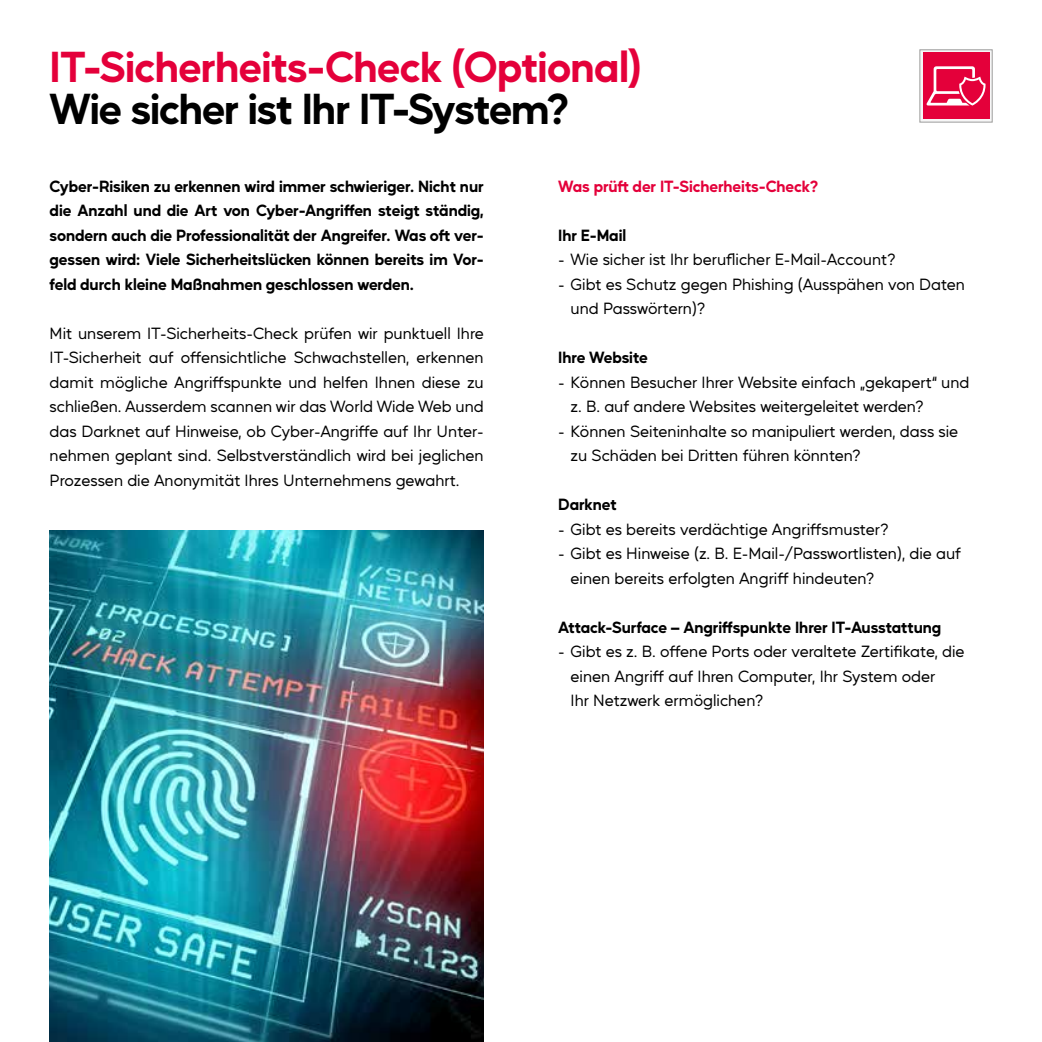
<style>
.page{position:relative;width:1042px;height:1042px;background:#fff}
.page>*{position:absolute;margin:0;border:0;box-sizing:border-box;transform-origin:0 0}
.t1{font:700 42px "Mustica Pro";letter-spacing:-.015em;color:#e4003a}
.t2{font:700 42px "Mustica Pro";letter-spacing:-.025em;color:#000}
.t3{font:15.75px/24.5px "Mustica Pro";color:#000}
.t4{font:700 15.75px/24.5px "Mustica Pro";letter-spacing:-.005em;color:#000;text-align:justify}
.t5{font:700 15.75px "Mustica Pro";letter-spacing:-.005em;color:#e4003a}
</style>
<div class="page">
<img style="left:50px;top:530px;width:434px;height:512px">
<svg style="left:919px;top:50px;width:73px;height:72px"></svg>
<div style="left:923px;top:53px;width:66px;height:66px;background:#e4003a"></div>
<svg style="left:926px;top:66px;width:59px;height:40px"></svg>
<h1 class="t1" style="left:50px;top:33px;width:593px">IT-Sicherheits-Check (Optional)</h1>
<h1 class="t2" style="left:50px;top:75px;width:521px">Wie sicher ist Ihr IT-System?</h1>
<p class="t4" style="left:50px;top:172px;width:436px">Cyber-Risiken zu erkennen wird immer schwieriger. Nicht nur die Anzahl und die Art von Cyber-Angriffen steigt ständig, sondern auch die Professionalität der Angreifer. Was oft ver&shy;gessen wird: Viele Sicherheitslücken können bereits im Vor&shy;feld durch kleine Maßnahmen geschlossen werden.</p>
<p class="t3" style="left:50px;top:319px;width:436px;text-align:justify">Mit unserem IT-Sicherheits-Check prüfen wir punktuell Ihre IT-Sicherheit auf offensichtliche Schwachstellen, erkennen damit mögliche Angriffspunkte und helfen Ihnen diese zu schließen. Ausserdem scannen wir das World Wide Web und das Darknet auf Hinweise, ob Cyber-Angriffe auf Ihr Unter&shy;nehmen geplant sind. Selbstverständlich wird bei jeglichen Prozessen die Anonymität Ihres Unternehmens gewahrt.</p>
<p class="t5" style="left:558px;top:173px;width:262px">Was prüft der IT-Sicherheits-Check?</p>
<p class="t4" style="left:558px;top:221px;width:70px">Ihr E-Mail</p>
<p class="t3" style="left:558px;top:246px;width:339px">- Wie sicher ist Ihr beruflicher E-Mail-Account?</p>
<p class="t3" style="left:570px;top:270px;width:396px;text-indent:-12px">- Gibt es Schutz gegen Phishing (Ausspähen von Daten und Passwörtern)?</p>
<p class="t4" style="left:558px;top:344px;width:91px">Ihre Website</p>
<p class="t3" style="left:570px;top:368px;width:400px;text-indent:-12px">- Können Besucher Ihrer Website einfach „gekapert“ und z. B. auf andere Websites weitergeleitet werden?</p>
<p class="t3" style="left:570px;top:417px;width:389px;text-indent:-12px">- Können Seiteninhalte so manipuliert werden, dass sie zu Schäden bei Dritten führen könnten?</p>
<p class="t4" style="left:558px;top:491px;width:60px">Darknet</p>
<p class="t3" style="left:558px;top:515px;width:332px">- Gibt es bereits verdächtige Angriffsmuster?</p>
<p class="t3" style="left:570px;top:540px;width:392px;text-indent:-12px">- Gibt es Hinweise (z. B. E-Mail-/Passwortlisten), die auf einen bereits erfolgten Angriff hindeuten?</p>
<p class="t4" style="left:558px;top:613px;width:385px">Attack-Surface – Angriffspunkte Ihrer IT-Ausstattung</p>
<p class="t3" style="left:570px;top:638px;width:395px;text-indent:-12px">- Gibt es z. B. offene Ports oder veraltete Zertifikate, die einen Angriff auf Ihren Computer, Ihr System oder<br>Ihr Netzwerk ermöglichen?</p>
</div>
